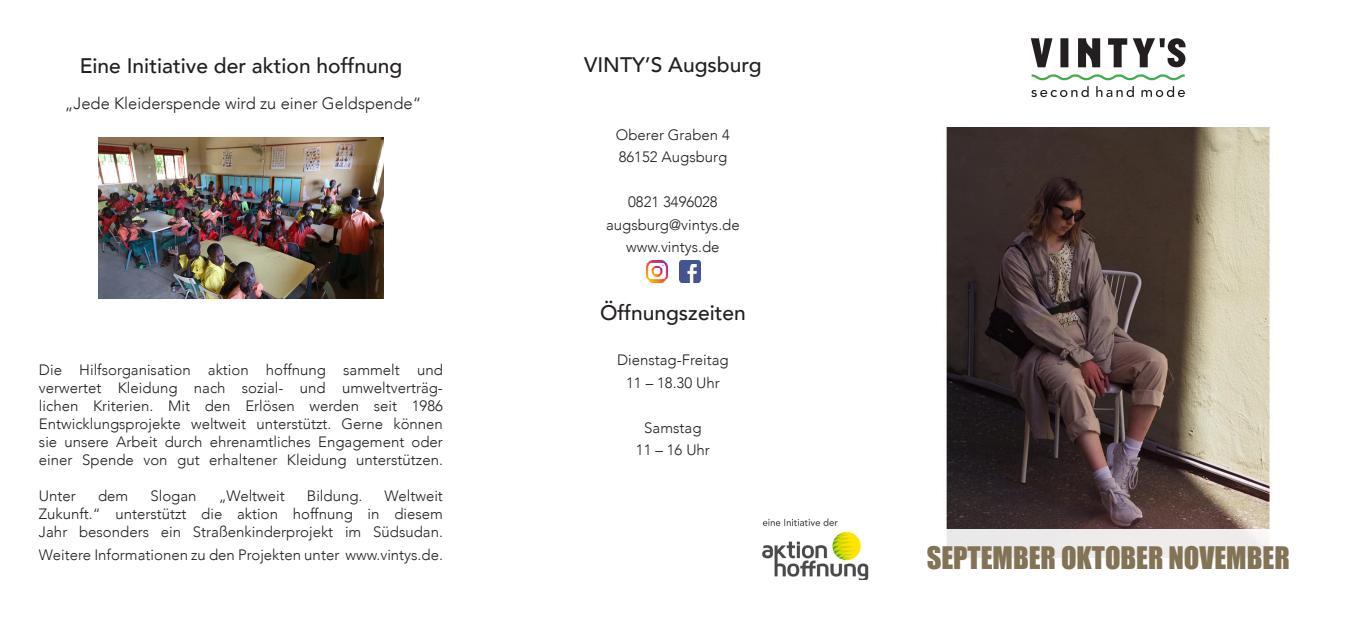
<style>
.page{position:relative;width:1348px;height:638px;background:#fff}
.page>*{position:absolute;margin:0;border:0;box-sizing:border-box;transform-origin:0 0}
.t1{font:28.5px "Impact";color:#827356}
.t2{font:500 21px "Avenir";color:#231f20}
.t3{font:300 16.5px "Avenir";color:#231f20}
.t4{font:300 15px/18px "Avenir";color:#231f20;text-align:justify}
</style>
<div class="page">
<img style="left:762px;top:518px;width:107px;height:62px">
<img style="left:646px;top:260px;width:22px;height:22px">
<img style="left:679px;top:260px;width:22px;height:22px">
<img style="left:99px;top:137px;width:284px;height:162px">
<img style="left:946px;top:128px;width:325px;height:401px">
<svg style="left:1031px;top:38px;width:154px;height:29px"></svg>
<svg style="left:1032px;top:74px;width:153px;height:6px"></svg>
<svg style="left:1031px;top:86px;width:58px;height:11px"></svg>
<svg style="left:1096px;top:86px;width:38px;height:11px"></svg>
<svg style="left:1141px;top:86px;width:44px;height:11px"></svg>
<div style="left:947px;top:529px;width:323px;height:29px;background:#eeebeb"></div>
<p class="t2" style="left:80px;top:48px;width:324px">Eine Initiative der aktion hoffnung</p>
<p class="t3" style="left:65px;top:94px;width:358px">„Jede Kleiderspende wird zu einer Geldspende“</p>
<p class="t2" style="left:584px;top:47px;width:179px">VINTY’S Augsburg</p>
<p class="t4" style="left:616px;top:126px;width:115px">Oberer Graben 4</p>
<p class="t4" style="left:619px;top:148px;width:110px">86152 Augsburg</p>
<p class="t4" style="left:628px;top:193px;width:91px">0821 3496028</p>
<p class="t4" style="left:606px;top:216px;width:135px">augsburg@vintys.de</p>
<p class="t4" style="left:626px;top:238px;width:95px">www.vintys.de</p>
<p class="t2" style="left:600px;top:294px;width:147px">Öffnungszeiten</p>
<p class="t4" style="left:617px;top:351px;width:113px">Dienstag-Freitag</p>
<p class="t4" style="left:626px;top:373px;width:95px">11 – 18.30 Uhr</p>
<p class="t4" style="left:644px;top:418px;width:59px">Samstag</p>
<p class="t4" style="left:636px;top:441px;width:75px">11 – 16 Uhr</p>
<p class="t4" style="left:39px;top:361px;width:405px">Die Hilfsorganisation aktion hoffnung sammelt und</p>
<p class="t4" style="left:39px;top:379px;width:405px">verwertet Kleidung nach sozial- und umweltverträg-</p>
<p class="t4" style="left:39px;top:397px;width:405px">lichen Kriterien. Mit den Erlösen werden seit 1986</p>
<p class="t4" style="left:39px;top:415px;width:405px">Entwicklungsprojekte weltweit unterstützt. Gerne können sie unsere Arbeit durch ehrenamtliches Engagement oder einer Spende von gut erhaltener Kleidung unterstützen.</p>
<p class="t4" style="left:39px;top:487px;width:38px">Unter</p>
<p class="t4" style="left:98px;top:487px;width:32px">dem</p>
<p class="t4" style="left:150px;top:487px;width:48px">Slogan</p>
<p class="t4" style="left:219px;top:487px;width:68px">„Weltweit</p>
<p class="t4" style="left:307px;top:487px;width:57px">Bildung.</p>
<p class="t4" style="left:385px;top:487px;width:60px">Weltweit</p>
<p class="t4" style="left:39px;top:505px;width:405px">Zukunft.“ unterstützt die aktion hoffnung in diesem<br>Jahr besonders ein Straßenkinderprojekt im Südsudan.</p>
<p class="t4" style="left:39px;top:545px;width:405px">Weitere Informationen zu den Projekten unter www.vintys.de.</p>
<p class="t1" style="left:927px;top:535px;width:364px">SEPTEMBER OKTOBER NOVEMBER</p>
</div>
